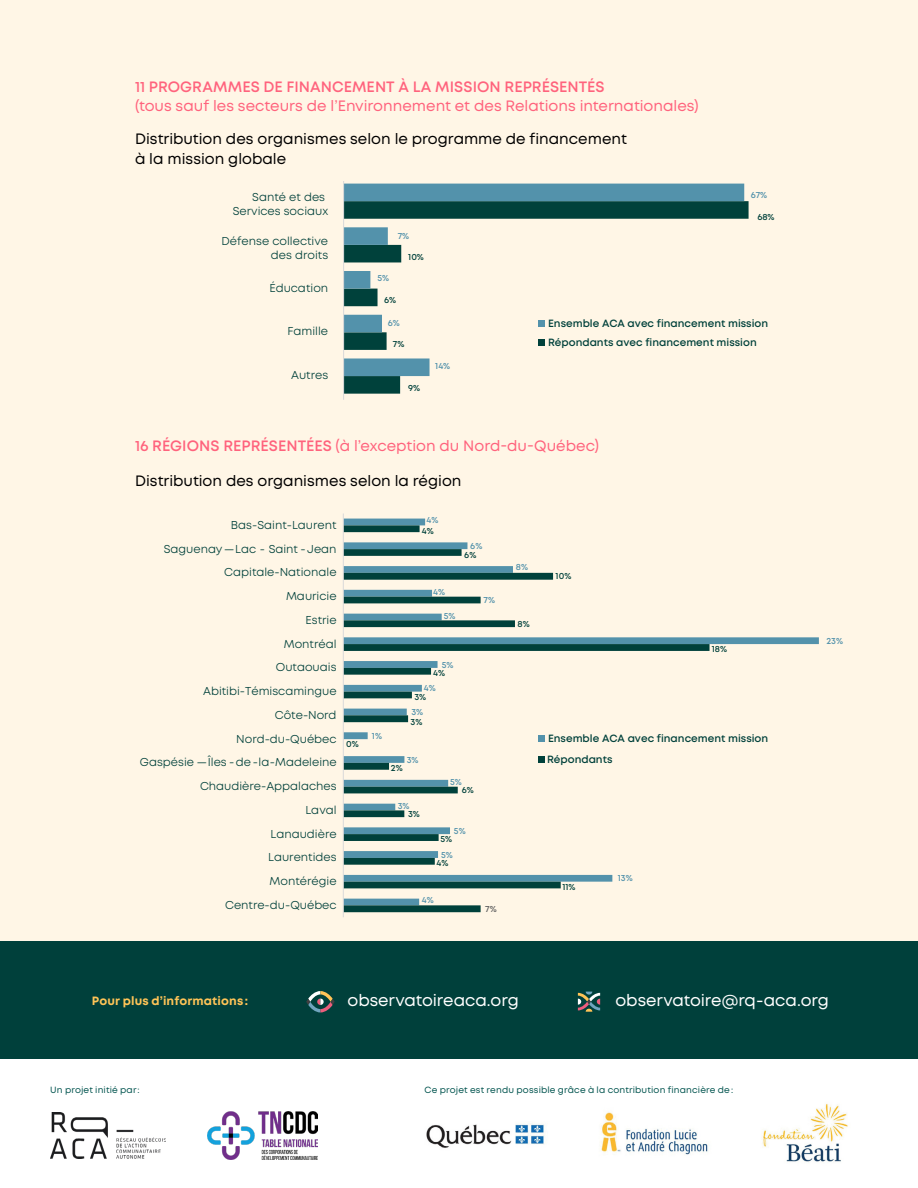
<style>
.page{position:relative;width:918px;height:1188px;background:#fff6e6}
.page>*{position:absolute;margin:0;border:0;box-sizing:border-box;transform-origin:0 0}
.t1{font:16.5px "Mont";letter-spacing:-.005em;color:#fff}
.t2{font:15px "Mont";color:#ff637d}
.t3{font:15px/19.5px "Mont";color:#000}
.t4{font:600 15px "Mont";letter-spacing:.005em;color:#ff637d}
.t5{font:700 12px "Mont";letter-spacing:.015em;color:#ffc457}
.t6{font:11.4px/23.7px "Mont";color:#00413b;text-align:right}
.t7{font:600 10.5px/18.5px "Mont";color:#00413b}
.t8{font:9px "Mont";letter-spacing:.02em;color:#00534e}
.t9{font:600 9px "Mont";color:#5392ab}
.t10{font:600 9px "Mont";color:#00413b}
.t11{font:600 9px "Mont";color:#606060}
.s1{font-weight:600}
</style>
<div class="page">
<div style="left:0;top:1045px;width:918px;height:143px;background:#fff"></div>
<div style="left:0;top:942px;width:918px;height:117px;background:#00403b"></div>
<svg style="left:578px;top:992px;width:22px;height:20px"></svg>
<img style="left:600px;top:1112px;width:109px;height:43px">
<img style="left:762px;top:1103px;width:86px;height:59px">
<img style="left:426px;top:1123px;width:120px;height:25px">
<img style="left:50px;top:1112px;width:116px;height:46px">
<img style="left:207px;top:1112px;width:111px;height:47px">
<svg style="left:306px;top:991px;width:29px;height:21px"></svg>
<svg style="left:344px;top:519px;width:475px;height:126px"></svg>
<svg style="left:344px;top:525px;width:366px;height:387px"></svg>
<hr style="left:343px;top:514px;width:1px;height:403px;background:#d9d9d9">
<svg style="left:344px;top:201px;width:405px;height:193px"></svg>
<svg style="left:344px;top:184px;width:400px;height:192px"></svg>
<hr style="left:343px;top:181px;width:1px;height:219px;background:#d9d9d9">
<div style="left:538px;top:320px;width:7px;height:7px;background:#5392ab"></div>
<div style="left:538px;top:339px;width:7px;height:7px;background:#00413b"></div>
<div style="left:538px;top:735px;width:7px;height:7px;background:#5392ab"></div>
<div style="left:538px;top:756px;width:7px;height:7px;background:#00413b"></div>
<h2 class="t4" style="left:135px;top:77px;width:471px">11 PROGRAMMES DE FINANCEMENT À LA MISSION REPRÉSENTÉS</h2>
<h2 class="t2" style="left:135px;top:97px;width:565px">(tous sauf les secteurs de l’Environnement et des Relations internationales)</h2>
<h2 class="t3" style="left:135px;top:129px;width:493px">Distribution des organismes selon le programme de financement à la mission globale</h2>
<p class="t6" style="left:233px;top:190px;width:97px;line-height:13.8px">Santé et des<br>Services sociaux</p>
<p class="t6" style="left:222px;top:234px;width:108px;line-height:13.8px">Défense collective des droits</p>
<p class="t6" style="left:269px;top:276px;width:60px">Éducation</p>
<p class="t9" style="left:398px;top:230px;width:13px">7%</p>
<p class="t9" style="left:378px;top:272px;width:13px">5%</p>
<p class="t10" style="left:384px;top:294px;width:14px">6%</p>
<p class="t10" style="left:408px;top:251px;width:17px">10%</p>
<p class="t9" style="left:751px;top:189px;width:18px">67%</p>
<p class="t10" style="left:757px;top:211px;width:19px">68%</p>
<p class="t6" style="left:288px;top:319px;width:42px">Famille</p>
<p class="t6" style="left:291px;top:363px;width:39px">Autres</p>
<p class="t9" style="left:388px;top:317px;width:14px">6%</p>
<p class="t10" style="left:393px;top:338px;width:13px">7%</p>
<p class="t10" style="left:408px;top:382px;width:14px">9%</p>
<p class="t9" style="left:435px;top:360px;width:16px">14%</p>
<p class="t7" style="left:548px;top:314px;width:222px">Ensemble ACA avec financement mission<br>Répondants avec financement mission</p>
<h2 class="t2" style="left:135px;top:437px;width:466px"><span class="s1">16 RÉGIONS REPRÉSENTÉES</span> (à l’exception du Nord-du-Québec)</h2>
<h2 class="t3" style="left:135px;top:471px;width:328px">Distribution des organismes selon la région</h2>
<p class="t9" style="left:427px;top:514px;width:13px">4%</p>
<p class="t9" style="left:470px;top:540px;width:14px">6%</p>
<p class="t9" style="left:516px;top:562px;width:14px">8%</p>
<p class="t9" style="left:433px;top:586px;width:13px">4%</p>
<p class="t9" style="left:444px;top:610px;width:13px">5%</p>
<p class="t6" style="left:140px;top:513px;width:198px">Bas-Saint-Laurent<br>Saguenay —Lac - Saint -Jean<br>Capitale-Nationale<br>Mauricie<br>Estrie<br>Montréal<br>Outaouais<br>Abitibi-Témiscamingue<br>Côte-Nord<br>Nord-du-Québec<br>Gaspésie —Îles -de-la-Madeleine<br>Chaudière-Appalaches<br>Laval<br>Lanaudière<br>Laurentides<br>Montérégie<br>Centre-du-Québec</p>
<p class="t10" style="left:422px;top:525px;width:13px">4%</p>
<p class="t10" style="left:464px;top:549px;width:14px">6%</p>
<p class="t10" style="left:556px;top:570px;width:17px">10%</p>
<p class="t9" style="left:484px;top:594px;width:13px">7%</p>
<p class="t10" style="left:518px;top:618px;width:14px">8%</p>
<p class="t10" style="left:712px;top:643px;width:17px">18%</p>
<p class="t9" style="left:442px;top:659px;width:13px">5%</p>
<p class="t10" style="left:433px;top:667px;width:13px">4%</p>
<p class="t9" style="left:424px;top:682px;width:13px">4%</p>
<p class="t10" style="left:414px;top:691px;width:13px">3%</p>
<p class="t10" style="left:411px;top:716px;width:13px">3%</p>
<p class="t9" style="left:411px;top:706px;width:13px">3%</p>
<p class="t9" style="left:372px;top:730px;width:12px">1%</p>
<p class="t7" style="left:547px;top:728px;width:223px;line-height:20.4px">Ensemble ACA avec financement mission<br>Répondants</p>
<p class="t10" style="left:346px;top:738px;width:14px">0%</p>
<p class="t9" style="left:407px;top:754px;width:13px">3%</p>
<p class="t10" style="left:391px;top:762px;width:13px">2%</p>
<p class="t9" style="left:450px;top:776px;width:13px">5%</p>
<p class="t10" style="left:462px;top:784px;width:14px">6%</p>
<p class="t9" style="left:398px;top:800px;width:13px">3%</p>
<p class="t10" style="left:408px;top:808px;width:13px">3%</p>
<p class="t9" style="left:454px;top:825px;width:13px">5%</p>
<p class="t10" style="left:441px;top:833px;width:13px">5%</p>
<p class="t10" style="left:437px;top:857px;width:13px">4%</p>
<p class="t9" style="left:441px;top:849px;width:13px">5%</p>
<p class="t9" style="left:618px;top:872px;width:16px">13%</p>
<p class="t10" style="left:562px;top:881px;width:15px">11%</p>
<p class="t9" style="left:422px;top:894px;width:13px">4%</p>
<p class="t11" style="left:485px;top:903px;width:13px">7%</p>
<p class="t9" style="left:826px;top:635px;width:18px">23%</p>
<p class="t5" style="left:92px;top:993px;width:158px">Pour plus d’informations:</p>
<h1 class="t1" style="left:348px;top:990px;width:173px">observatoireaca.org</h1>
<h1 class="t1" style="left:615px;top:990px;width:215px">observatoire@rq-aca.org</h1>
<p class="t8" style="left:50px;top:1084px;width:91px">Un projet initié par:</p>
<p class="t8" style="left:424px;top:1084px;width:310px">Ce projet est rendu possible grâce à la contribution financière de:</p>
</div>
